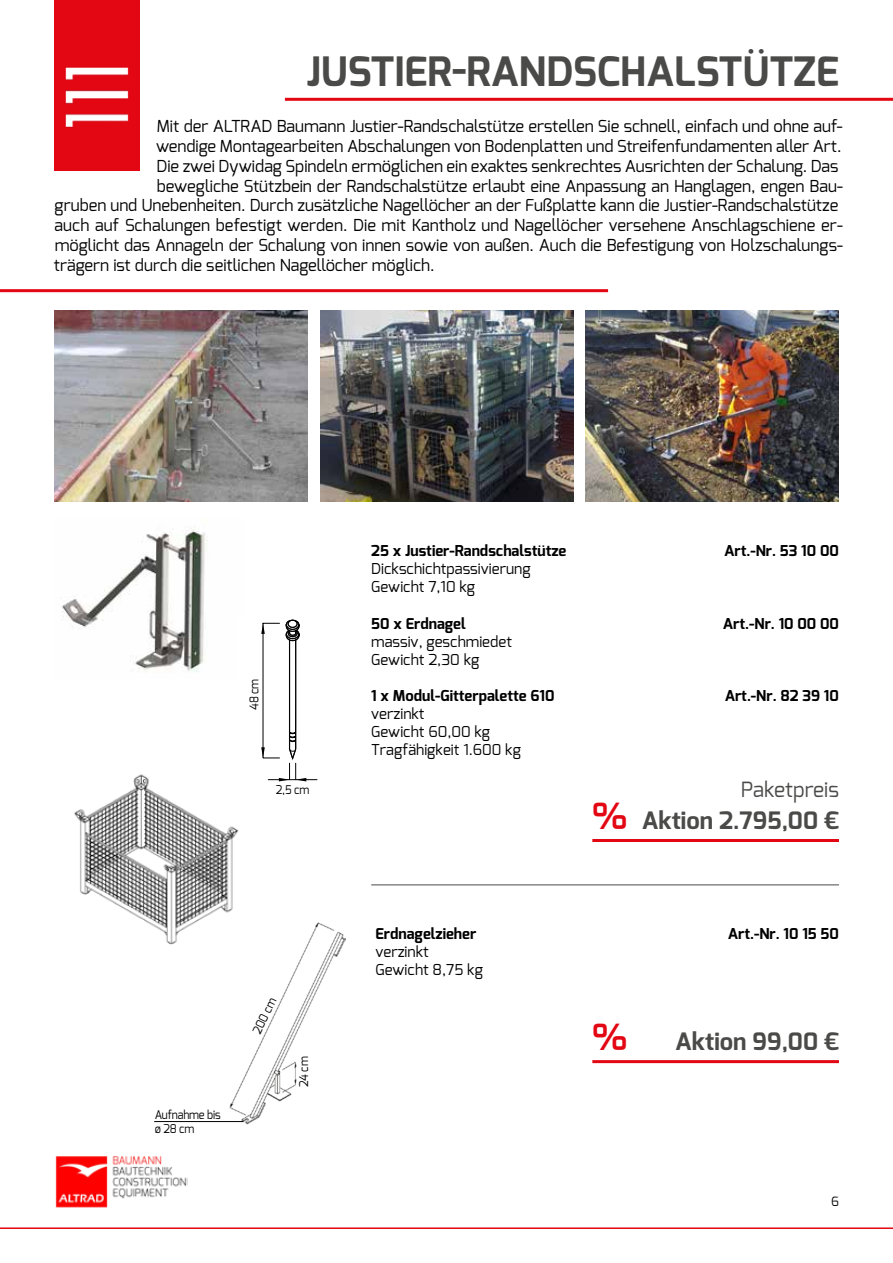
<style>
.page{position:relative;width:893px;height:1263px;background:#fff}
.page>*{position:absolute;margin:0;border:0;box-sizing:border-box;transform-origin:0 0}
.t1{font:700 40.5px "Exo";color:#4a4a49}
.t2{font:700 36px "Exo";color:#e30613}
.t3{font:700 24px "Exo";color:#4a4a49}
.t4{font:21px "Exo";color:#4a4a49}
.t5{font:16.5px "Exo";color:#000}
.t6{font:700 15px "Exo";color:#000}
.t7{font:15px/18px "Exo";color:#000}
.t8{font:12.75px "Exo";color:#000}
.t9{font:12px/14.4px "Exo";letter-spacing:-.015em;color:#000;scale:.92 1}
</style>
<div class="page">
<img style="left:55px;top:1156px;width:132px;height:52px">
<hr style="left:0;top:1227px;width:893px;height:2px;background:#e30613">
<img style="left:62px;top:528px;width:146px;height:145px">
<hr style="left:268px;top:779px;width:49px;height:1px;background:#000">
<svg style="left:261px;top:620px;width:45px;height:161px"></svg>
<img style="left:54px;top:310px;width:253px;height:192px">
<img style="left:320px;top:310px;width:253px;height:192px">
<img style="left:586px;top:310px;width:253px;height:192px">
<img style="left:74px;top:774px;width:165px;height:171px">
<div style="left:54px;top:0;width:85px;height:170px;background:#e30613"></div>
<img style="left:65px;top:67px;width:64px;height:61px">
<hr style="left:285px;top:98px;width:608px;height:3px;background:#e30613">
<hr style="left:0;top:289px;width:608px;height:3px;background:#e30613">
<hr style="left:592px;top:839px;width:247px;height:3px;background:#e30613">
<hr style="left:592px;top:1060px;width:247px;height:3px;background:#e30613">
<hr style="left:371px;top:884px;width:468px;height:1px;background:#4a4a49">
<img style="left:230px;top:921px;width:115px;height:203px">
<hr style="left:154px;top:1121px;width:89px;height:1px;background:#000">
<h1 class="t1" style="left:307px;top:46px;width:534px">JUSTIER-RANDSCHALSTÜTZE</h1>
<p class="t5" style="left:157px;top:116px;width:688px">Mit der ALTRAD Baumann Justier-Randschalstütze erstellen Sie schnell, einfach und ohne auf-</p>
<p class="t5" style="left:156px;top:136px;width:687px">wendige Montagearbeiten Abschalungen von Bodenplatten und Streifenfundamenten aller Art.</p>
<p class="t5" style="left:157px;top:155px;width:683px">Die zwei Dywidag Spindeln ermöglichen ein exaktes senkrechtes Ausrichten der Schalung. Das</p>
<p class="t5" style="left:157px;top:175px;width:687px">bewegliche Stützbein der Randschalstütze erlaubt eine Anpassung an Hanglagen, engen Bau-</p>
<p class="t5" style="left:55px;top:195px;width:785px">gruben und Unebenheiten. Durch zusätzliche Nagellöcher an der Fußplatte kann die Justier-Randschalstütze</p>
<p class="t5" style="left:55px;top:215px;width:790px">auch auf Schalungen befestigt werden. Die mit Kantholz und Nagellöcher versehene Anschlagschiene er-</p>
<p class="t5" style="left:55px;top:235px;width:790px">möglicht das Annageln der Schalung von innen sowie von außen. Auch die Befestigung von Holzschalungs-</p>
<p class="t5" style="left:54px;top:254px;width:382px">trägern ist durch die seitlichen Nagellöcher möglich.</p>
<p class="t9" style="left:247px;top:710px;width:35px;rotate:-90deg">48 cm</p>
<p class="t9" style="left:276px;top:782px;width:38px">2,5 cm</p>
<p class="t9" style="left:155px;top:1107px;width:73px">Aufnahme bis ø 28 cm</p>
<p class="t9" style="left:250px;top:1030px;width:43px;rotate:-64deg">200 cm</p>
<p class="t9" style="left:297px;top:1087px;width:35px;rotate:-90deg">24 cm</p>
<p class="t6" style="left:371px;top:541px;width:197px">25 x Justier-Randschalstütze</p>
<p class="t6" style="left:724px;top:541px;width:116px">Art.-Nr. 53 10 00</p>
<p class="t7" style="left:371px;top:560px;width:161px">Dickschichtpassivierung<br>Gewicht 7,10 kg</p>
<p class="t6" style="left:371px;top:614px;width:96px">50 x Erdnagel</p>
<p class="t6" style="left:723px;top:614px;width:118px">Art.-Nr. 10 00 00</p>
<p class="t7" style="left:371px;top:632px;width:142px">massiv, geschmiedet<br>Gewicht 2,30 kg</p>
<p class="t6" style="left:371px;top:686px;width:185px">1 x Modul-Gitterpalette 610</p>
<p class="t6" style="left:725px;top:686px;width:116px">Art.-Nr. 82 39 10</p>
<p class="t7" style="left:371px;top:704px;width:151px">verzinkt<br>Gewicht 60,00 kg<br>Tragfähigkeit 1.600 kg</p>
<h2 class="t2" style="left:592px;top:793px;width:36px">%</h2>
<p class="t4" style="left:741px;top:776px;width:99px">Paketpreis</p>
<h3 class="t3" style="left:642px;top:805px;width:199px">Aktion 2.795,00 €</h3>
<p class="t6" style="left:375px;top:924px;width:102px">Erdnagelzieher</p>
<p class="t6" style="left:728px;top:924px;width:113px">Art.-Nr. 10 15 50</p>
<p class="t7" style="left:375px;top:942px;width:109px">verzinkt<br>Gewicht 8,75 kg</p>
<h2 class="t2" style="left:592px;top:1014px;width:36px">%</h2>
<h3 class="t3" style="left:675px;top:1026px;width:165px">Aktion 99,00 €</h3>
<p class="t8" style="left:831px;top:1193px;width:9px">6</p>
</div>
